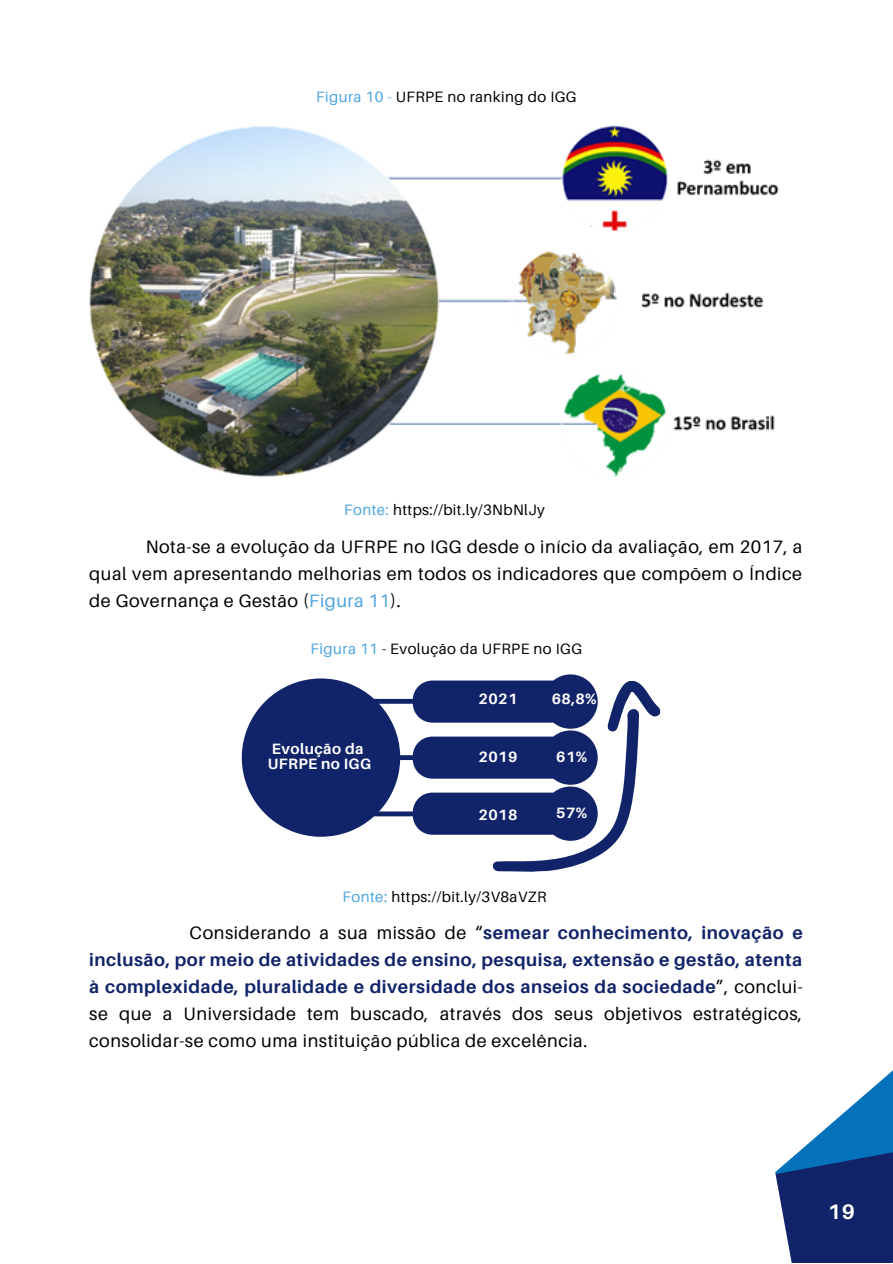
<style>
.page{position:relative;width:893px;height:1264px;background:#fff}
.page>*{position:absolute;margin:0;border:0;box-sizing:border-box;transform-origin:0 0}
.t1{font:700 21px "Aileron";color:#fff}
.t2{font:700 18px/27px "Aileron";letter-spacing:.03em;color:#112369;text-align:justify}
.t3{font:18px/27px "Aileron";letter-spacing:.03em;color:#000;text-align:justify}
.t4{font:15px "Aileron";letter-spacing:.03em;color:#000}
.t5{font:700 15px "Aileron";letter-spacing:.03em;color:#fff}
.s1{color:#4ca4df}
.s2{font-weight:400;color:#000}
</style>
<div class="page">
<div style="left:836px;top:1201px;width:45px;height:61px;background:#112369"></div>
<svg style="left:780px;top:1201px;width:56px;height:61px;background:#2a3a79"></svg>
<svg style="left:775px;top:1071px;width:117px;height:130px"></svg>
<svg style="left:881px;top:1112px;width:11px;height:150px;background:#0d387f"></svg>
<svg style="left:242px;top:674px;width:344px;height:163px;fill:#112369"></svg>
<svg style="left:486px;top:679px;width:175px;height:193px"></svg>
<img style="left:89px;top:125px;width:690px;height:352px">
<p class="t4" style="left:316px;top:87px;width:262px"><span class="s1">Figura 10 -</span> UFRPE no ranking do IGG</p>
<p class="t4" style="left:344px;top:500px;width:202px"><span class="s1">Fonte:</span> https://bit.ly/3NbNlJy</p>
<p class="t3" style="left:89px;top:533px;width:714px;text-indent:56px">Nota-se a evolução da UFRPE no IGG desde o início da avaliação, em 2017, a qual vem apresentando melhorias em todos os indicadores que compõem o Índice de Governança e Gestão (<span class="s1">Figura 11</span>).</p>
<p class="t4" style="left:310px;top:639px;width:273px"><span class="s1">Figura 11</span> - Evolução da UFRPE no IGG</p>
<p class="t5" style="left:272px;top:740px;width:93px">Evolução da</p>
<p class="t5" style="left:268px;top:754px;width:105px">UFRPE no IGG</p>
<p class="t5" style="left:478px;top:689px;width:40px">2021</p>
<p class="t5" style="left:551px;top:689px;width:46px">68,8%</p>
<p class="t5" style="left:478px;top:747px;width:40px">2019</p>
<p class="t5" style="left:556px;top:747px;width:33px">61%</p>
<p class="t5" style="left:478px;top:805px;width:40px">2018</p>
<p class="t5" style="left:556px;top:803px;width:33px">57%</p>
<p class="t4" style="left:342px;top:887px;width:205px"><span class="s1">Fonte:</span> https://bit.ly/3V8aVZR</p>
<p class="t2" style="left:89px;top:919px;width:715px;text-indent:100px"><span class="s2">Considerando a sua missão de “</span>semear conhecimento, inovação e inclusão, por meio de atividades de ensino, pesquisa, extensão e gestão, atenta à complexidade, pluralidade e diversidade dos anseios da sociedade<span class="s2">”, conclui&shy;se que a Universidade tem buscado, através dos seus objetivos estratégicos, consolidar-se como uma instituição pública de excelência.</span></p>
<p class="t1" style="left:827px;top:1198px;width:29px">19</p>
</div>
